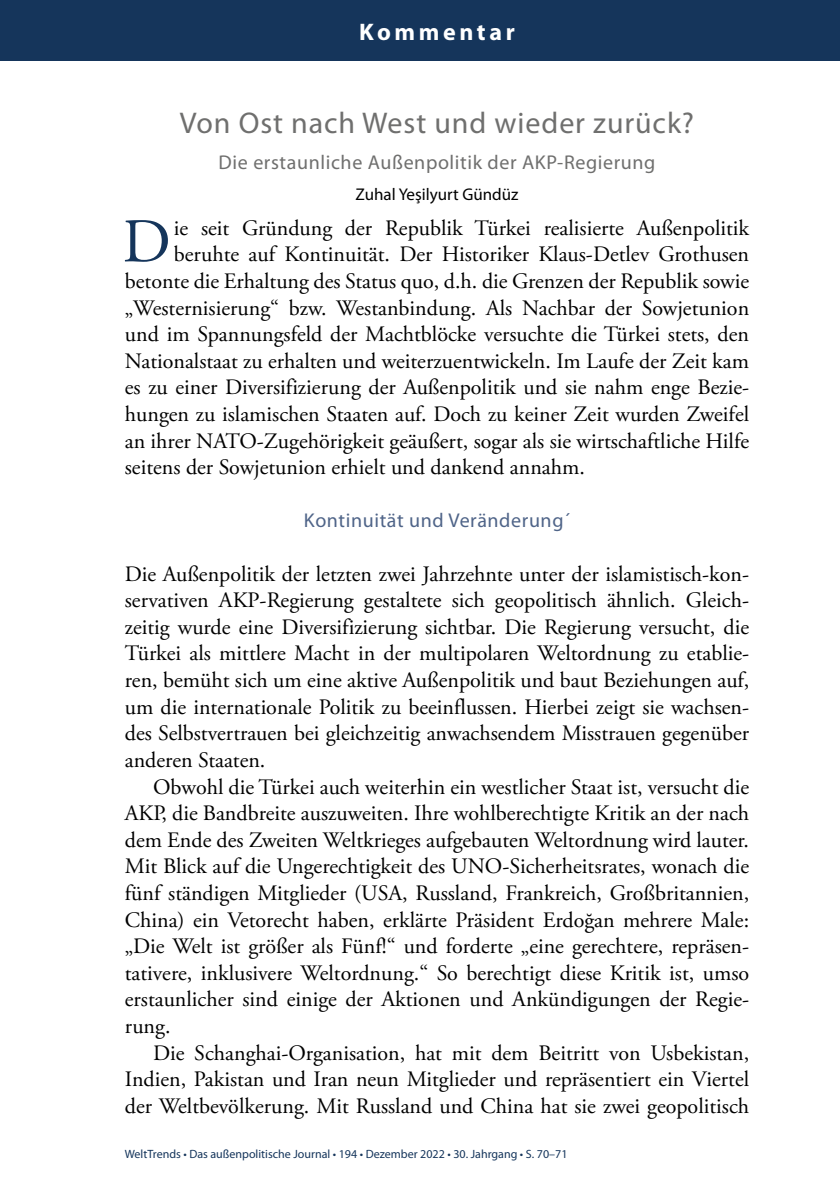
<style>
.page{position:relative;width:840px;height:1191px;background:#fff}
.page>*{position:absolute;margin:0;border:0;box-sizing:border-box;transform-origin:0 0}
.Initial{font:62.2px "Adobe Garamond Pro";color:#15355b}
.Titel_1{font:30px "Myriad Pro";letter-spacing:.03em;color:#6f6f6e}
.t1{font:700 24px "Myriad Pro";letter-spacing:.15em;color:#fff}
.Fließtext_Enzug{font:22px/26.6px "Adobe Garamond Pro";color:#000;text-align:justify}
.Initial-2{font:22px "Adobe Garamond Pro";color:#000}
.Fließtext_Einzug_Beg{font:22px/26.6px "Adobe Garamond Pro";color:#000;text-align:justify}
.Titel_2{font:20px "Myriad Pro";letter-spacing:.03em;color:#6f6f6e}
.Zwischenüberschrift{font:20px "Myriad Pro";letter-spacing:.03em;color:#4f6488}
.Autor{font:17px "Myriad Pro";color:#000}
.Rand_rechts{font:12px "Myriad Pro";color:#15355b}
</style>
<div class="page">
<div style="left:0;top:0;width:839px;height:61px;background:#15355b"></div>
<hr style="left:839px;top:961px;width:1px;height:151px;background:#d7e4f3">
<p class="t1" style="left:359px;top:16px;width:157px">Kommentar</p>
<p class="Titel_1" style="left:180px;top:105px;width:515px">Von Ost nach West und wieder zurück?</p>
<p class="Titel_2" style="left:218px;top:150px;width:438px">Die erstaunliche Außenpolitik der AKP-Regierung</p>
<p class="Autor" style="left:355px;top:184px;width:164px">Zuhal Yeşilyurt Gündüz</p>
<p class="Initial" style="left:122px;top:204px;width:50px">D</p>
<p class="Initial-2" style="left:174px;top:214px;width:576px">ie seit Gründung der Republik Türkei realisierte Außenpolitik</p>
<p class="Initial-2" style="left:174px;top:241px;width:576px">beruhte auf Kontinuität. Der Historiker Klaus-Detlev Grothusen</p>
<p class="Initial-2" style="left:125px;top:268px;width:625px">betonte die Erhaltung des Status quo, d.h. die Grenzen der Republik sowie</p>
<p class="Initial-2" style="left:125px;top:294px;width:625px">„Westernisierung“ bzw. Westanbindung. Als Nachbar der Sowjetunion</p>
<p class="Initial-2" style="left:125px;top:321px;width:625px">und im Spannungsfeld der Machtblöcke versuchte die Türkei stets, den</p>
<p class="Initial-2" style="left:125px;top:347px;width:625px">Nationalstaat zu erhalten und weiterzuentwickeln. Im Laufe der Zeit kam</p>
<p class="Initial-2" style="left:125px;top:374px;width:625px">es zu einer Diversifizierung der Außenpolitik und sie nahm enge Bezie-</p>
<p class="Initial-2" style="left:125px;top:401px;width:625px">hungen zu islamischen Staaten auf. Doch zu keiner Zeit wurden Zweifel</p>
<p class="Initial-2" style="left:125px;top:427px;width:625px">an ihrer NATO-Zugehörigkeit geäußert, sogar als sie wirtschaftliche Hilfe</p>
<p class="Initial-2" style="left:125px;top:454px;width:461px">seitens der Sowjetunion erhielt und dankend annahm.</p>
<p class="Zwischenüberschrift" style="left:304px;top:508px;width:267px">Kontinuität und Veränderung´</p>
<p class="Fließtext_Einzug_Beg" style="left:125px;top:561px;width:625px">Die Außenpolitik der letzten zwei Jahrzehnte unter der islamistisch-kon&shy;servativen AKP-Regierung gestaltete sich geopolitisch ähnlich. Gleich&shy;zeitig wurde eine Diversifizierung sichtbar. Die Regierung versucht, die Türkei als mittlere Macht in der multipolaren Weltordnung zu etablie&shy;ren, bemüht sich um eine aktive Außenpolitik und baut Beziehungen auf, um die internationale Politik zu beeinflussen. Hierbei zeigt sie wachsen&shy;des Selbstvertrauen bei gleichzeitig anwachsendem Misstrauen gegenüber anderen Staaten.</p>
<p class="Fließtext_Enzug" style="left:125px;top:774px;width:625px;text-indent:28px">Obwohl die Türkei auch weiterhin ein westlicher Staat ist, versucht die AKP, die Bandbreite auszuweiten. Ihre wohlberechtigte Kritik an der nach dem Ende des Zweiten Weltkrieges aufgebauten Weltordnung wird lauter.<br>Mit Blick auf die Ungerechtigkeit des UNO-Sicherheitsrates, wonach die fünf ständigen Mitglieder (USA, Russland, Frankreich, Großbritannien, China) ein Vetorecht haben, erklärte Präsident Erdoğan mehrere Male: „Die Welt ist größer als Fünf!“ und forderte „eine gerechtere, repräsen&shy;tativere, inklusivere Weltordnung.“ So berechtigt diese Kritik ist, umso erstaunlicher sind einige der Aktionen und Ankündigungen der Regie&shy;rung.</p>
<p class="Fließtext_Enzug" style="left:125px;top:1040px;width:625px;text-indent:28px">Die Schanghai-Organisation, hat mit dem Beitritt von Usbekistan, Indien, Pakistan und Iran neun Mitglieder und repräsentiert ein Viertel der Weltbevölkerung. Mit Russland und China hat sie zwei geopolitisch</p>
<p class="Rand_rechts" style="left:125px;top:1146px;width:444px">WeltTrends • Das außenpolitische Journal • 194 • Dezember 2022 • 30. Jahrgang • S. 70–71</p>
</div>
